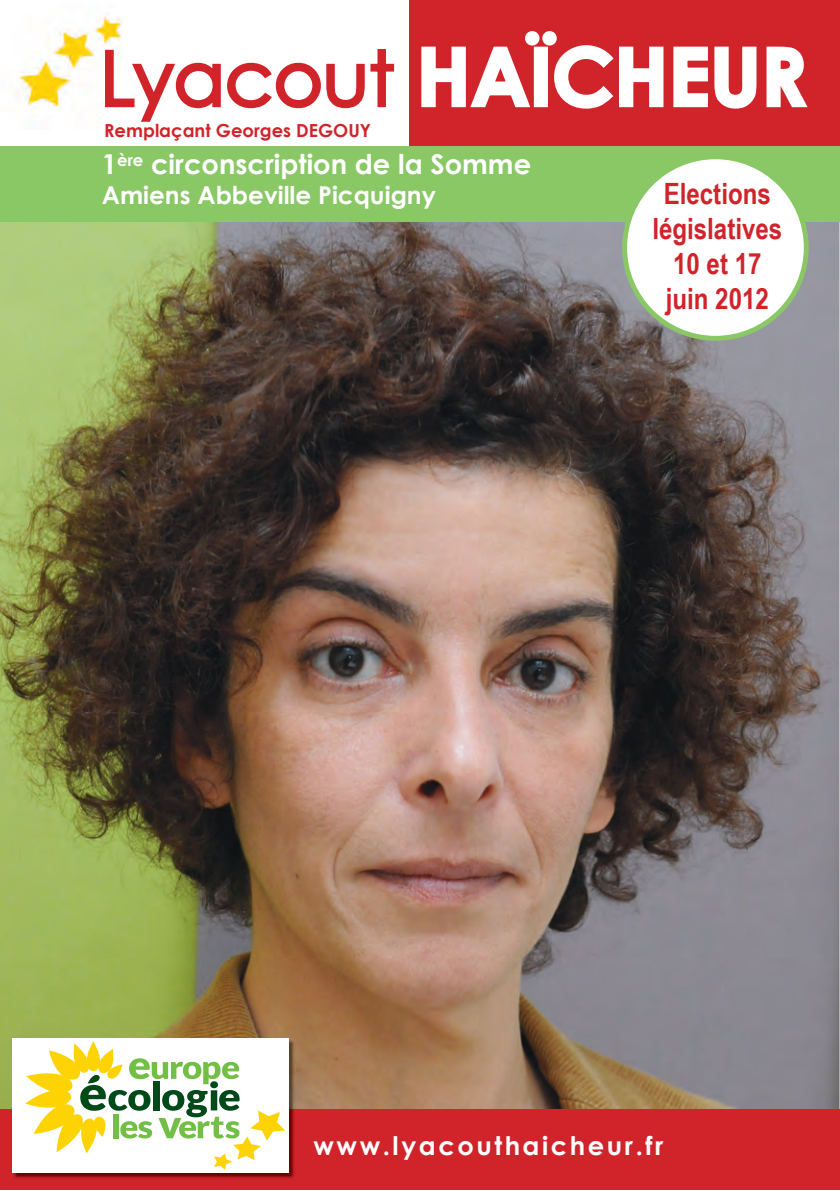
<style>
.page{position:relative;width:840px;height:1191px;background:#fff}
.page>*{position:absolute;margin:0;border:0;box-sizing:border-box;transform-origin:0 0}
.t1{font:700 79.6px "Century Gothic";color:#fff}
.t2{font:700 29.4px/35.2px "Arial Narrow";color:#d1232a;text-align:center}
.t3{font:700 27.4px "Century Gothic";color:#fff}
.t4{font:700 25.6px "Century Gothic";letter-spacing:.1em;color:#fff}
.t5{font:700 24.6px "Century Gothic";color:#fff}
.t6{font:700 18px "Century Gothic";color:#d1232a}
.s1{font-weight:400;font-size:75.2px;color:#d1232a}
</style>
<div class="page">
<img style="left:0;top:222px;width:839px;height:887px">
<div style="left:408px;top:0;width:431px;height:177px;background:#d1232a"></div>
<div style="left:0;top:146px;width:839px;height:76px;background:#89c865"></div>
<div style="left:624px;top:157px;width:181px;height:181px;background:#fff;border-radius:50%"></div>
<div style="left:621px;top:154px;width:187px;height:187px;border:5px solid #89c865;border-radius:50%"></div>
<img style="left:16px;top:13px;width:107px;height:98px">
<svg style="left:421px;top:31px;width:243px;height:78px"></svg>
<svg style="left:673px;top:46px;width:84px;height:63px"></svg>
<svg style="left:766px;top:46px;width:42px;height:62px"></svg>
<div style="left:0;top:1109px;width:839px;height:80px;background:#d1232a"></div>
<img style="left:13px;top:1038px;width:282px;height:140px">
<div style="left:12px;top:1038px;width:277px;height:134px;background:#fff"></div>
<svg style="left:25px;top:1041px;width:260px;height:129px"></svg>
<svg style="left:103px;top:47px;width:292px;height:75px"></svg>
<p class="t1" style="left:100px;top:27px;width:708px"><span class="s1">Lyacout</span> HAÏCHEUR</p>
<p class="t3" style="left:102px;top:147px;width:430px">1<sup>ère</sup> circonscription de la Somme</p>
<p class="t5" style="left:102px;top:179px;width:335px">Amiens Abbeville Picquigny</p>
<p class="t6" style="left:104px;top:119px;width:268px">Remplaçant Georges DEGOUY</p>
<p class="t2" style="left:652px;top:174px;width:131px">Elections législatives<br>10 et 17 juin 2012</p>
<p class="t4" style="left:313px;top:1129px;width:351px">www.lyacouthaicheur.fr</p>
</div>
